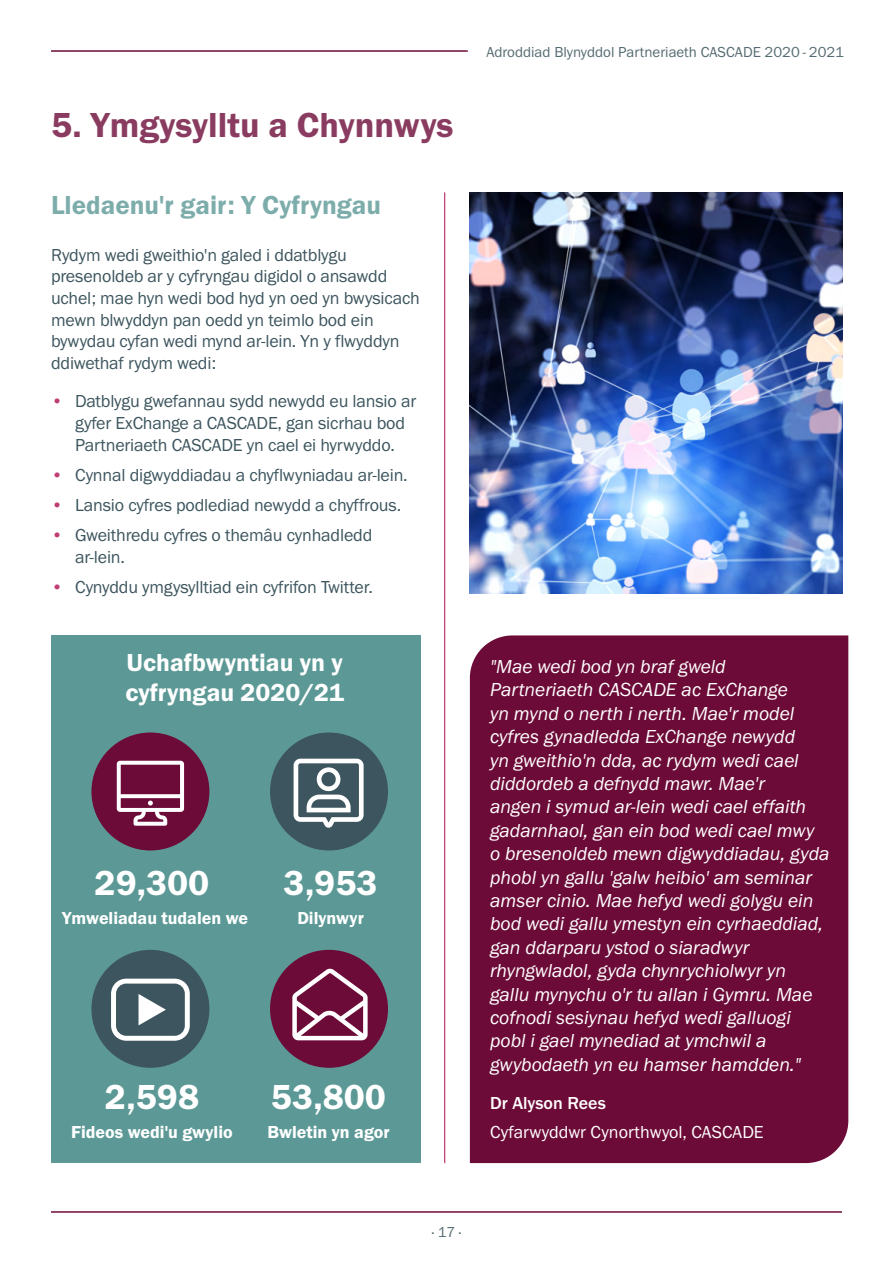
<style>
.page{position:relative;width:893px;height:1263px;background:#fff}
.page>*{position:absolute;margin:0;border:0;box-sizing:border-box;transform-origin:0 0}
.Heading{font:36px "Franklin Gothic URW Dem";color:#fff}
.Heading-2{font:36px "Franklin Gothic URW Dem";color:#8a3c60}
.Subheading{font:27px "Franklin Gothic URW Dem";color:#7dadab}
.Subheading-2{font:25.5px/30.6px "Franklin Gothic URW Dem";color:#fff}
.t1{font:19.5px/23.4px "Franklin Gothic URW Boo Ita";color:#fff}
.Body_copy{font:18px/21.6px "Franklin Gothic URW Boo";letter-spacing:-.01em;color:#3d555e}
.Heading-3{font:18px "Franklin Gothic URW Dem";color:#fff}
.t2{font:18px/29px "Franklin Gothic URW Boo";color:#fff}
.t3{font:15px "Franklin Gothic URW Boo 2";color:#556b72}
.t4{font:15px "Franklin Gothic URW Boo";color:#556b72}
.s1{color:#bf3d75}
.s2{font-family:"Franklin Gothic URW";font-weight:500}
</style>
<div class="page">
<hr style="left:51px;top:50px;width:417px;height:2px;background:#6d0b38">
<hr style="left:51px;top:1211px;width:791px;height:2px;background:#6d0b38">
<div style="left:51px;top:635px;width:370px;height:528px;background:#5c9996"></div>
<hr style="left:444px;top:192px;width:1px;height:971px;background:#af0d53">
<div style="left:470px;top:635px;width:378px;height:528px;background:#6d0b38"></div>
<img style="left:470px;top:192px;width:373px;height:401px">
<div style="left:91px;top:732px;width:118px;height:118px;background:#6d0b38;border-radius:50%"></div>
<div style="left:91px;top:950px;width:118px;height:118px;background:#3d555e;border-radius:50%"></div>
<div style="left:270px;top:732px;width:118px;height:118px;background:#3d555e;border-radius:50%"></div>
<div style="left:270px;top:950px;width:118px;height:118px;background:#6d0b38;border-radius:50%"></div>
<svg style="left:117px;top:761px;width:67px;height:65px"></svg>
<svg style="left:294px;top:759px;width:70px;height:69px"></svg>
<svg style="left:111px;top:978px;width:79px;height:63px"></svg>
<svg style="left:292px;top:968px;width:76px;height:72px"></svg>
<p class="Heading-2" style="left:51px;top:102px;width:404px">5. Ymgysylltu a Chynnwys</p>
<p class="Subheading" style="left:51px;top:188px;width:332px">Lledaenu'r gair: Y Cyfryngau</p>
<p class="Body_copy" style="left:51px;top:244px;width:370px">Rydym wedi gweithio'n galed i ddatblygu presenoldeb ar y cyfryngau digidol o ansawdd uchel; mae hyn wedi bod hyd yn oed yn bwysicach mewn blwyddyn pan oedd yn teimlo bod ein bywydau cyfan wedi mynd ar-lein. Yn y flwyddyn ddiwethaf rydym wedi:</p>
<p class="Body_copy" style="left:75px;top:390px;width:343px;text-indent:-24px"><span class="s1">•</span> Datblygu gwefannau sydd newydd eu lansio ar gyfer ExChange a CASCADE, gan sicrhau bod<br>Partneriaeth CASCADE yn cael ei hyrwyddo.</p>
<p class="Body_copy" style="left:51px;top:463px;width:358px"><span class="s1">•</span> Cynnal digwyddiadau a chyflwyniadau ar-lein.</p>
<p class="Body_copy" style="left:51px;top:494px;width:352px"><span class="s1">•</span> Lansio cyfres podlediad newydd a chyffrous.</p>
<p class="Body_copy" style="left:75px;top:524px;width:299px;text-indent:-24px"><span class="s1">•</span> Gweithredu cyfres o themâu cynhadledd ar-lein.</p>
<p class="Body_copy" style="left:51px;top:575px;width:323px"><span class="s1">•</span> Cynyddu ymgysylltiad ein cyfrifon Twitter.</p>
<p class="t3" style="left:486px;top:42px;width:359px">Adroddiad Blynyddol Partneriaeth CASCADE 2020 - 2021</p>
<p class="Subheading-2" style="left:125px;top:647px;width:220px">Uchafbwyntiau yn y cyfryngau 2020/21</p>
<p class="t1" style="left:490px;top:654px;width:341px">"Mae wedi bod yn braf gweld Partneriaeth CASCADE ac ExChange<br>yn mynd o nerth i nerth. Mae'r model cyfres gynadledda ExChange newydd<br>yn gweithio'n dda, ac rydym wedi cael diddordeb a defnydd mawr. Mae'r<br>angen i symud ar-lein wedi cael effaith gadarnhaol, gan ein bod wedi cael mwy<br>o bresenoldeb mewn digwyddiadau, gyda phobl yn gallu 'galw heibio' am seminar amser cinio. Mae hefyd wedi golygu ein bod wedi gallu ymestyn ein cyrhaeddiad, gan ddarparu ystod o siaradwyr rhyngwladol, gyda chynrychiolwyr yn gallu mynychu o'r tu allan i Gymru. Mae cofnodi sesiynau hefyd wedi galluogi pobl i gael mynediad at ymchwil a gwybodaeth yn eu hamser hamdden."</p>
<p class="t2" style="left:490px;top:1088px;width:275px"><span class="s2">Dr Alyson Rees<br></span>Cyfarwyddwr Cynorthwyol, CASCADE</p>
<p class="Heading" style="left:95px;top:860px;width:116px">29,300</p>
<p class="Heading" style="left:284px;top:860px;width:96px">3,953</p>
<p class="Heading-3" style="left:62px;top:907px;width:188px">Ymweliadau tudalen we</p>
<p class="Heading-3" style="left:297px;top:907px;width:68px">Dilynwyr</p>
<p class="Heading" style="left:105px;top:1075px;width:96px">2,598</p>
<p class="Heading" style="left:271px;top:1075px;width:117px">53,800</p>
<p class="Heading-3" style="left:71px;top:1121px;width:163px">Fideos wedi'u gwylio</p>
<p class="Heading-3" style="left:267px;top:1121px;width:124px">Bwletin yn agor</p>
<p class="t4" style="left:432px;top:1222px;width:30px">⋅ 17 ⋅</p>
</div>
